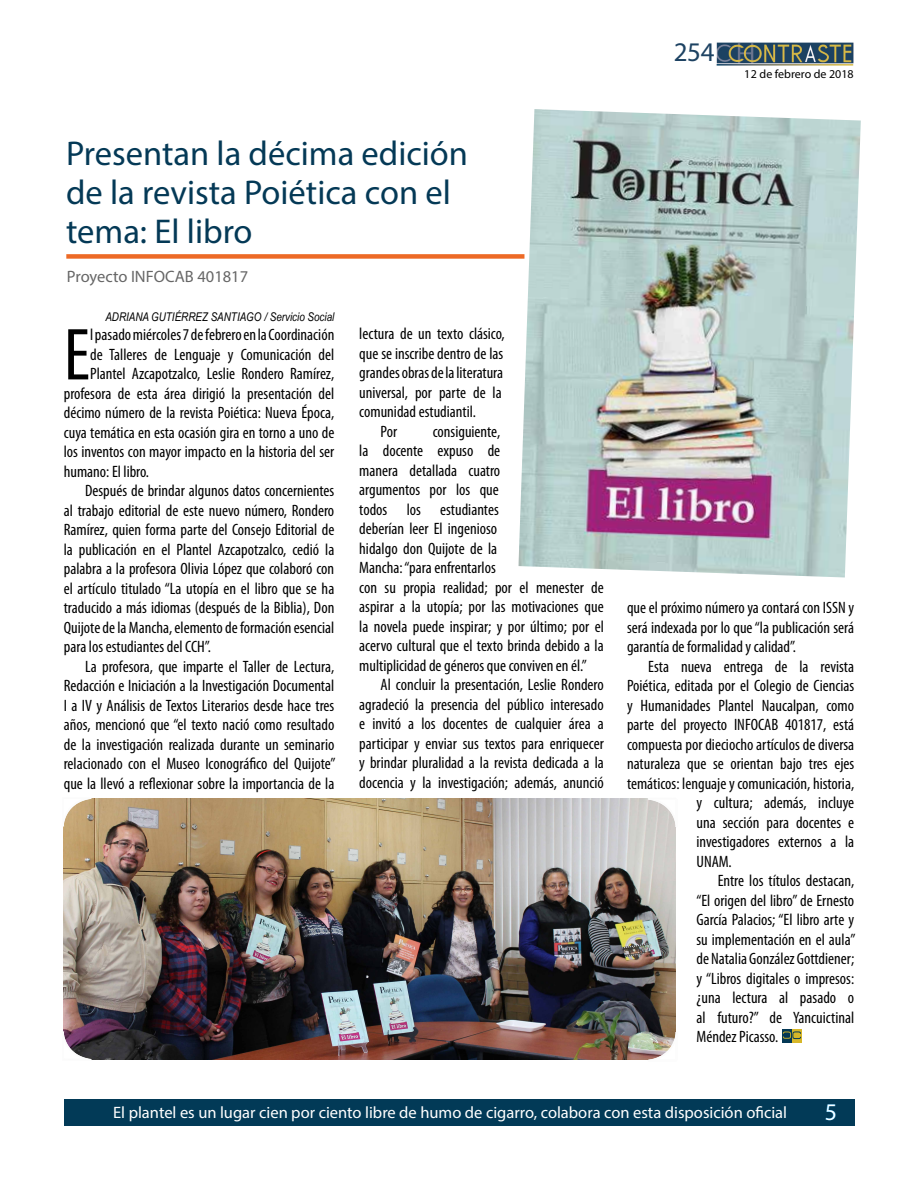
<style>
.page{position:relative;width:918px;height:1188px;background:#fff}
.page>*{position:absolute;margin:0;border:0;box-sizing:border-box;transform-origin:0 0}
.t1{font:condensed 74.4px "Myriad Pro";color:#000}
.t2{font:34.5px/39px "Myriad Pro";color:#043956}
.t3{font:27px "Myriad Pro";color:#1d4262}
.t4{font:24px "Myriad Pro";color:#fff}
.t5{font:condensed 16.5px/19.5px "Myriad Pro";color:#000;text-align:justify}
.t6{font:16.5px "Myriad Pro";color:#fff}
.t7{font:16.5px "Myriad Pro";color:#666}
.t8{font:italic 12px "Arial Narrow";color:#000}
.t9{font:12px "Myriad Pro";color:#000}
</style>
<div class="page">
<div style="left:64px;top:1099px;width:790px;height:26px;background:#023a57"></div>
<img style="left:716px;top:42px;width:137px;height:24px">
<div style="left:66px;top:254px;width:458px;height:5px;background:#ed6a26"></div>
<img style="left:518px;top:109px;width:343px;height:468px">
<img style="left:64px;top:799px;width:611px;height:260px">
<div style="left:782px;top:1029px;width:10px;height:6px;background:#043855"></div>
<div style="left:782px;top:1036px;width:10px;height:6px;background:#043855"></div>
<div style="left:792px;top:1029px;width:10px;height:6px;background:#d7b729"></div>
<div style="left:792px;top:1036px;width:9px;height:6px;background:#d7b729"></div>
<svg style="left:782px;top:1031px;width:19px;height:9px"></svg>
<svg style="left:63px;top:799px;width:28px;height:28px"></svg>
<svg style="left:64px;top:1032px;width:27px;height:27px"></svg>
<svg style="left:648px;top:799px;width:28px;height:29px"></svg>
<svg style="left:648px;top:1032px;width:28px;height:28px"></svg>
<h3 class="t3" style="left:673px;top:36px;width:43px">254</h3>
<p class="t9" style="left:745px;top:67px;width:111px">12 de febrero de 2018</p>
<h2 class="t2" style="left:66px;top:133px;width:403px">Presentan la décima edición de la revista Poiética con el tema: El libro</h2>
<p class="t7" style="left:67px;top:266px;width:183px">Proyecto INFOCAB 401817</p>
<p class="t8" style="left:105px;top:308px;width:230px">ADRIANA GUTIÉRREZ SANTIAGO / Servicio Social</p>
<h1 class="t1" style="left:64px;top:315px;width:28px">E</h1>
<p class="t5" style="left:90px;top:326px;width:246px">l pasado miércoles 7 de febrero en la Coordinación</p>
<p class="t5" style="left:359px;top:325px;width:147px">lectura de un texto clásico,</p>
<p class="t5" style="left:359px;top:344px;width:146px">que se inscribe dentro de las</p>
<p class="t5" style="left:359px;top:364px;width:146px">grandes obras de la literatura</p>
<p class="t5" style="left:359px;top:383px;width:144px">universal, por parte de la</p>
<p class="t5" style="left:359px;top:403px;width:118px">comunidad estudiantil.</p>
<p class="t5" style="left:381px;top:422px;width:18px">Por</p>
<p class="t5" style="left:90px;top:345px;width:246px">de Talleres de Lenguaje y Comunicación del</p>
<p class="t5" style="left:90px;top:365px;width:246px">Plantel Azcapotzalco, Leslie Rondero Ramírez,</p>
<p class="t5" style="left:64px;top:384px;width:272px">profesora de esta área dirigió la presentación del</p>
<p class="t5" style="left:64px;top:404px;width:272px">décimo número de la revista Poiética: Nueva Época,</p>
<p class="t5" style="left:64px;top:423px;width:272px">cuya temática en esta ocasión gira en torno a uno de</p>
<p class="t5" style="left:64px;top:443px;width:272px">los inventos con mayor impacto en la historia del ser</p>
<p class="t5" style="left:64px;top:462px;width:87px">humano: El libro.</p>
<p class="t5" style="left:85px;top:482px;width:251px">Después de brindar algunos datos concernientes</p>
<p class="t5" style="left:64px;top:501px;width:272px">al trabajo editorial de este nuevo número, Rondero</p>
<p class="t5" style="left:64px;top:521px;width:272px">Ramírez, quien forma parte del Consejo Editorial de</p>
<p class="t5" style="left:64px;top:540px;width:272px">la publicación en el Plantel Azcapotzalco, cedió la</p>
<p class="t5" style="left:64px;top:560px;width:272px">palabra a la profesora Olivia López que colaboró con</p>
<p class="t5" style="left:64px;top:579px;width:272px">el artículo titulado “La utopía en el libro que se ha</p>
<p class="t5" style="left:64px;top:599px;width:272px">traducido a más idiomas (después de la Biblia), Don</p>
<p class="t5" style="left:64px;top:618px;width:272px">Quijote de la Mancha, elemento de formación esencial</p>
<p class="t5" style="left:64px;top:638px;width:149px">para los estudiantes del CCH”.</p>
<p class="t5" style="left:85px;top:657px;width:251px">La profesora, que imparte el Taller de Lectura,</p>
<p class="t5" style="left:64px;top:677px;width:272px">Redacción e Iniciación a la Investigación Documental</p>
<p class="t5" style="left:64px;top:696px;width:272px">I a IV y Análisis de Textos Literarios desde hace tres</p>
<p class="t5" style="left:64px;top:716px;width:272px">años, mencionó que “el texto nació como resultado</p>
<p class="t5" style="left:64px;top:735px;width:272px">de la investigación realizada durante un seminario</p>
<p class="t5" style="left:64px;top:755px;width:273px">relacionado con el Museo Iconográfico del Quijote”</p>
<p class="t5" style="left:64px;top:774px;width:272px">que la llevó a reflexionar sobre la importancia de la</p>
<p class="t5" style="left:359px;top:422px;width:246px;text-align:left;text-indent:73px">consiguiente,<br>la docente expuso de<br>manera detallada cuatro<br>argumentos por los que<br>todos los estudiantes<br>deberían leer El ingenioso<br>hidalgo don Quijote de la<br>Mancha: “para enfrentarlos<br>con su propia realidad; por el menester de aspirar a la utopía; por las motivaciones que la novela puede inspirar; y por último; por el acervo cultural que el texto brinda debido a la multiplicidad de géneros que conviven en él.”</p>
<p class="t5" style="left:359px;top:676px;width:246px;text-indent:21px">Al concluir la presentación, Leslie Rondero agradeció la presencia del público interesado e invitó a los docentes de cualquier área a participar y enviar sus textos para enriquecer y brindar pluralidad a la revista dedicada a la docencia y la investigación; además, anunció</p>
<p class="t5" style="left:627px;top:598px;width:229px">que el próximo número ya contará con ISSN y será indexada por lo que “la publicación será garantía de formalidad y calidad”.</p>
<p class="t5" style="left:648px;top:657px;width:207px">Esta nueva entrega de la revista</p>
<p class="t5" style="left:627px;top:676px;width:229px">Poiética, editada por el Colegio de Ciencias</p>
<p class="t5" style="left:627px;top:696px;width:229px">y Humanidades Plantel Naucalpan, como</p>
<p class="t5" style="left:627px;top:715px;width:229px">parte del proyecto INFOCAB 401817, está</p>
<p class="t5" style="left:627px;top:735px;width:229px">compuesta por dieciocho artículos de diversa</p>
<p class="t5" style="left:627px;top:754px;width:229px">naturaleza que se orientan bajo tres ejes</p>
<p class="t5" style="left:627px;top:774px;width:229px">temáticos: lenguaje y comunicación, historia,</p>
<p class="t5" style="left:696px;top:793px;width:159px">y cultura; además, incluye</p>
<p class="t5" style="left:696px;top:813px;width:159px">una sección para docentes e</p>
<p class="t5" style="left:696px;top:832px;width:159px">investigadores externos a la</p>
<p class="t5" style="left:696px;top:852px;width:37px">UNAM.</p>
<p class="t5" style="left:718px;top:871px;width:138px">Entre los títulos destacan,</p>
<p class="t5" style="left:696px;top:891px;width:159px">“El origen del libro” de Ernesto</p>
<p class="t5" style="left:696px;top:910px;width:159px">García Palacios; “El libro arte y</p>
<p class="t5" style="left:696px;top:930px;width:160px">su implementación en el aula”</p>
<p class="t5" style="left:696px;top:949px;width:159px">de Natalia González Gottdiener;</p>
<p class="t5" style="left:696px;top:969px;width:159px">y “Libros digitales o impresos:</p>
<p class="t5" style="left:696px;top:988px;width:159px">¿una lectura al pasado o</p>
<p class="t5" style="left:696px;top:1008px;width:159px">al futuro?” de Yancuictinal</p>
<p class="t5" style="left:696px;top:1027px;width:83px">Méndez Picasso.</p>
<p class="t6" style="left:113px;top:1102px;width:675px">El plantel es un lugar cien por ciento libre de humo de cigarro, colabora con esta disposición oficial</p>
<h3 class="t4" style="left:825px;top:1097px;width:14px">5</h3>
</div>
